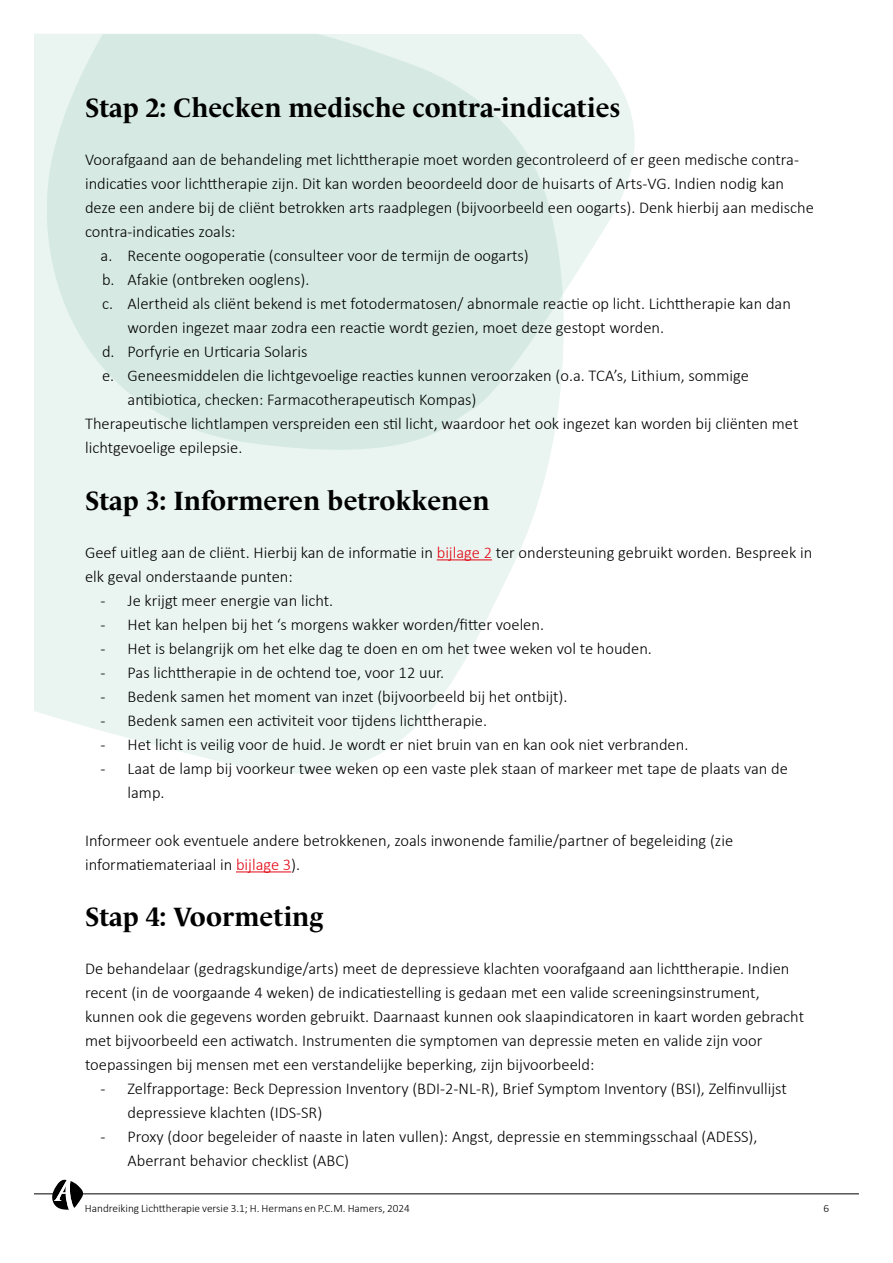
<style>
.page{position:relative;width:893px;height:1263px;background:#fff}
.page>*{position:absolute;margin:0;border:0;box-sizing:border-box;transform-origin:0 0}
.t1{font:700 27px "Le Monde Livre Std";color:#000}
.t2{font:300 16.5px/24px "Calibri";color:#000}
.t3{font:300 11.25px "Calibri";color:#000}
.s1{color:#e30613}
</style>
<div class="page">
<hr style="left:34px;top:1193px;width:825px;height:1px;background:#000">
<svg style="left:52px;top:1180px;width:31px;height:30px"></svg>
<svg style="left:576px;top:34px;width:59px;height:239px;fill:#eaf5f1"></svg>
<svg style="left:34px;top:34px;width:542px;height:740px;background:#e3f1ec"></svg>
<hr style="left:437px;top:559px;width:55px;height:1px;background:#e30613">
<hr style="left:236px;top:871px;width:55px;height:1px;background:#e30613">
<h1 class="t1" style="left:85px;top:92px;width:537px">Stap 2: Checken medische contra-indicaties</h1>
<p class="t2" style="left:85px;top:148px;width:715px">Voorafgaand aan de behandeling met lichttherapie moet worden gecontroleerd of er geen medische contra-</p>
<p class="t2" style="left:85px;top:172px;width:700px">indicaties voor lichttherapie zijn. Dit kan worden beoordeeld door de huisarts of Arts-VG. Indien nodig kan</p>
<p class="t2" style="left:85px;top:196px;width:730px">deze een andere bij de cliënt betrokken arts raadplegen (bijvoorbeeld een oogarts). Denk hierbij aan medische</p>
<p class="t2" style="left:85px;top:220px;width:152px">contra-indicaties zoals:</p>
<p class="t2" style="left:101px;top:244px;width:430px">a. Recente oogoperatie (consulteer voor de termijn de oogarts)</p>
<p class="t2" style="left:102px;top:268px;width:209px">b. Afakie (ontbreken ooglens).</p>
<p class="t2" style="left:102px;top:292px;width:690px">c. Alertheid als cliënt bekend is met fotodermatosen/ abnormale reactie op licht. Lichttherapie kan dan</p>
<p class="t2" style="left:128px;top:316px;width:538px">worden ingezet maar zodra een reactie wordt gezien, moet deze gestopt worden.</p>
<p class="t2" style="left:102px;top:340px;width:207px">d. Porfyrie en Urticaria Solaris</p>
<p class="t2" style="left:102px;top:364px;width:648px">e. Geneesmiddelen die lichtgevoelige reacties kunnen veroorzaken (o.a. TCA’s, Lithium, sommige</p>
<p class="t2" style="left:128px;top:388px;width:350px">antibiotica, checken: Farmacotherapeutisch Kompas)</p>
<p class="t2" style="left:85px;top:412px;width:715px">Therapeutische lichtlampen verspreiden een stil licht, waardoor het ook ingezet kan worden bij cliënten met</p>
<p class="t2" style="left:85px;top:436px;width:159px">lichtgevoelige epilepsie.</p>
<h1 class="t1" style="left:85px;top:485px;width:406px">Stap 3: Informeren betrokkenen</h1>
<p class="t2" style="left:85px;top:540px;width:729px">Geef uitleg aan de cliënt. Hierbij kan de informatie in <span class="s1">bijlage 2</span> ter ondersteuning gebruikt worden. Bespreek in elk geval onderstaande punten:</p>
<p class="t2" style="left:101px;top:588px;width:234px">- Je krijgt meer energie van licht.</p>
<p class="t2" style="left:101px;top:612px;width:445px">- Het kan helpen bij het ‘s morgens wakker worden/fitter voelen.</p>
<p class="t2" style="left:101px;top:636px;width:553px">- Het is belangrijk om het elke dag te doen en om het twee weken vol te houden.</p>
<p class="t2" style="left:101px;top:660px;width:345px">- Pas lichttherapie in de ochtend toe, voor 12 uur.</p>
<p class="t2" style="left:101px;top:684px;width:468px">- Bedenk samen het moment van inzet (bijvoorbeeld bij het ontbijt).</p>
<p class="t2" style="left:101px;top:708px;width:388px">- Bedenk samen een activiteit voor tijdens lichttherapie.</p>
<p class="t2" style="left:101px;top:732px;width:589px">- Het licht is veilig voor de huid. Je wordt er niet bruin van en kan ook niet verbranden.</p>
<p class="t2" style="left:128px;top:756px;width:662px;text-indent:-27px">- Laat de lamp bij voorkeur twee weken op een vaste plek staan of markeer met tape de plaats van de lamp.</p>
<p class="t2" style="left:85px;top:828px;width:650px">Informeer ook eventuele andere betrokkenen, zoals inwonende familie/partner of begeleiding (zie informatiemateriaal in <span class="s1">bijlage 3</span>).</p>
<h1 class="t1" style="left:85px;top:901px;width:240px">Stap 4: Voormeting</h1>
<p class="t2" style="left:85px;top:956px;width:720px">De behandelaar (gedragskundige/arts) meet de depressieve klachten voorafgaand aan lichttherapie. Indien recent (in de voorgaande 4 weken) de indicatiestelling is gedaan met een valide screeningsinstrument, kunnen ook die gegevens worden gebruikt. Daarnaast kunnen ook slaapindicatoren in kaart worden gebracht met bijvoorbeeld een actiwatch. Instrumenten die symptomen van depressie meten en valide zijn voor toepassingen bij mensen met een verstandelijke beperking, zijn bijvoorbeeld:</p>
<p class="t2" style="left:128px;top:1077px;width:661px;text-indent:-27px">- Zelfrapportage: Beck Depression Inventory (BDI-2-NL-R), Brief Symptom Inventory (BSI), Zelfinvullijst depressieve klachten (IDS-SR)</p>
<p class="t2" style="left:128px;top:1125px;width:632px;text-indent:-27px">- Proxy (door begeleider of naaste in laten vullen): Angst, depressie en stemmingsschaal (ADESS),<br>Aberrant behavior checklist (ABC)</p>
<p class="t3" style="left:85px;top:1201px;width:327px">Handreiking Lichttherapie versie 3.1; H. Hermans en P.C.M. Hamers, 2024</p>
<p class="t3" style="left:823px;top:1201px;width:7px">6</p>
</div>
